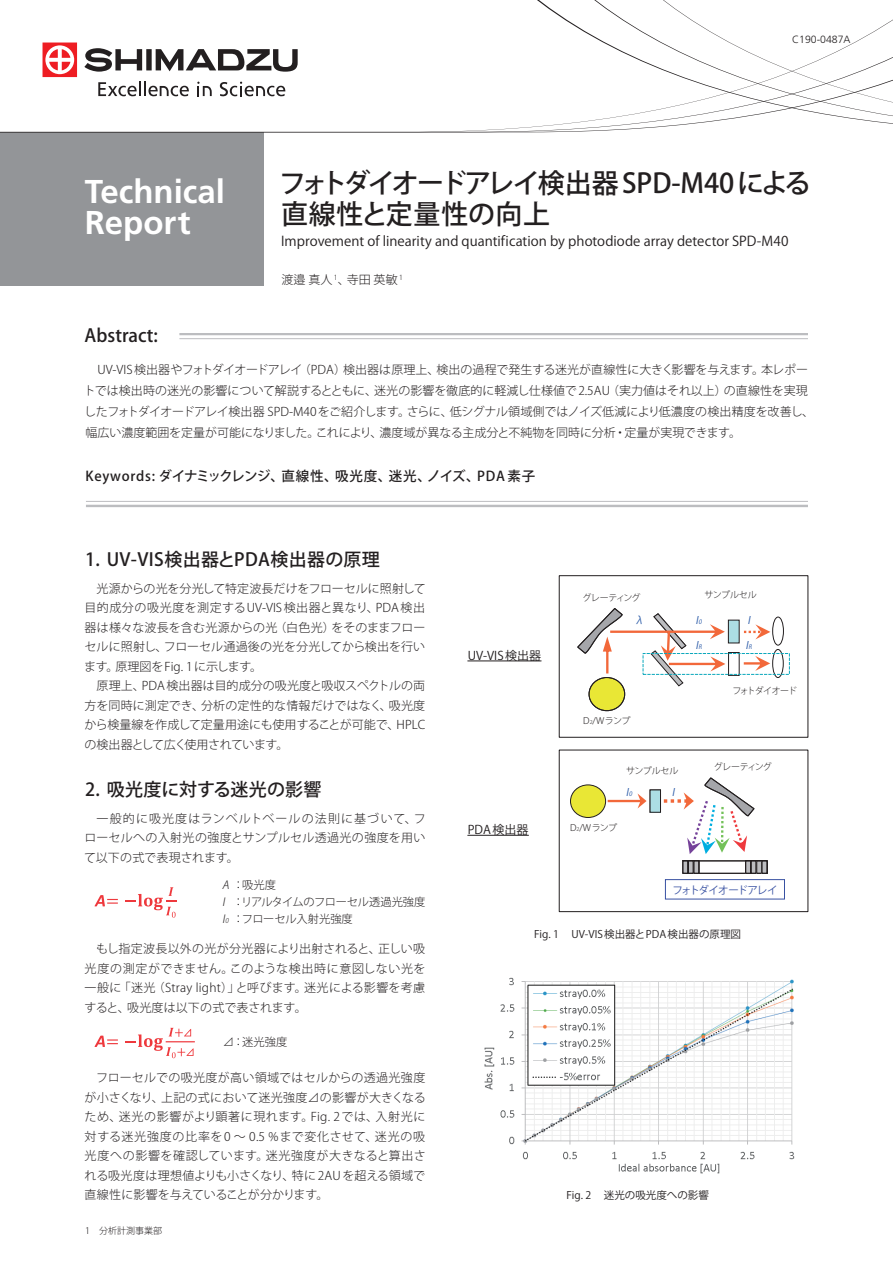
<style>
.page{position:relative;width:893px;height:1263px;background:#fff}
.page>*{position:absolute;margin:0;border:0;box-sizing:border-box;transform-origin:0 0}
.t1{font:700 33px/31.5px "Frutiger LT Std";color:#fff}
.t2{font:500 27px/31.5px "Koz Go Pro";letter-spacing:-.055em;color:#231f20}
.t3{font:500 18px "Koz Go Pr 6 N";letter-spacing:.02em;color:#231f20}
.t4{font:500 18px "Koz Go Pro";color:#231f20}
.t5{font:13.5px "Koz Go Pr 6 N";letter-spacing:.005em;color:#231f20}
.t6{font:500 13.5px "Koz Go Pr 6 N";letter-spacing:.055em;color:#231f20}
.t7{font:300 12px/19.5px "Koz Go Pr 6 N";color:#231f20;text-align:justify}
.t8{font:12px "Koz Go Pr 6 N";color:#231f20}
.t9{font:300 11.25px/17.2px "Koz Go Pr 6 N";letter-spacing:-.01em;color:#231f20}
.t10{font:10.5px "Koz Go Pr 6 N";color:#231f20}
.t11{font:10.5px "Koz Go Pr 6 N";color:#2657a6}
.t12{font:10.5px "Koz Go Pr 6 N";letter-spacing:-.09em;color:#3851a2}
.t13{font:300 10.5px "Frutiger LT Std";color:#231f20}
.t14{font:300 9px "Koz Go Pr 6 N";letter-spacing:-.05em;color:#231f20}
.t15{font:300 9px "Koz Go Pr 6 N";letter-spacing:-.09em;color:#231f20}
.t16{font:300 9px "Koz Go Pr 6 N";color:#231f20}
.t17{font:300 9px "Koz Go Pr 6 N";letter-spacing:-.12em;color:#231f20}
.s1{font-size:6.6px}
.s2{font-size:6.15px}
.s3{font-size:5.25px}
</style>
<div class="page">
<div style="left:0;top:132px;width:264px;height:153px;background:#939598"></div>
<svg style="left:0;top:42px;width:414px;height:90px"></svg>
<svg style="left:540px;top:0;width:353px;height:132px"></svg>
<hr style="left:179px;top:333px;width:629px;height:2px;background:#bcbdc0">
<hr style="left:179px;top:338px;width:629px;height:1px;background:#bcbdc0">
<hr style="left:86px;top:505px;width:722px;height:2px;background:#bcbdc0">
<hr style="left:86px;top:501px;width:722px;height:1px;background:#bcbdc0">
<svg style="left:43px;top:43px;width:34px;height:34px"></svg>
<svg style="left:84px;top:48px;width:58px;height:24px"></svg>
<div style="left:146px;top:49px;width:6px;height:21px;background:#231f20"></div>
<svg style="left:156px;top:49px;width:142px;height:23px"></svg>
<svg style="left:98px;top:81px;width:91px;height:15px"></svg>
<svg style="left:197px;top:82px;width:15px;height:14px"></svg>
<svg style="left:220px;top:82px;width:65px;height:14px"></svg>
<img style="left:484px;top:977px;width:311px;height:196px">
<svg style="left:95px;top:895px;width:23px;height:11px"></svg>
<svg style="left:125px;top:887px;width:51px;height:31px"></svg>
<svg style="left:95px;top:1035px;width:23px;height:12px"></svg>
<svg style="left:125px;top:1028px;width:70px;height:30px"></svg>
<div style="left:559px;top:575px;width:249px;height:162px;border:1px solid #231f20"></div>
<div style="left:772px;top:617px;width:12px;height:28px;border:1px solid #231f20;border-radius:50%"></div>
<div style="left:589px;top:677px;width:36px;height:34px;background:#e9e735;border-radius:50%"></div>
<div style="left:589px;top:677px;width:36px;height:34px;border:1px solid #231f20;border-radius:50%"></div>
<div style="left:728px;top:620px;width:11px;height:23px;background:#acdee4"></div>
<div style="left:728px;top:620px;width:11px;height:23px;border:1px solid #231f20"></div>
<svg style="left:744px;top:624px;width:26px;height:15px"></svg>
<svg style="left:577px;top:608px;width:148px;height:79px"></svg>
<div style="left:728px;top:652px;width:11px;height:24px;border:1px solid #231f20"></div>
<div style="left:772px;top:649px;width:12px;height:29px;border:1px solid #231f20;border-radius:50%"></div>
<svg style="left:744px;top:656px;width:26px;height:15px"></svg>
<div style="left:643px;top:653px;width:147px;height:22px;border:1px dashed #0ba8bc"></div>
<div style="left:559px;top:750px;width:249px;height:162px;border:1px solid #231f20"></div>
<div style="left:665px;top:879px;width:120px;height:20px;border:1px solid #3851a2"></div>
<div style="left:570px;top:785px;width:36px;height:32px;background:#e9e735;border-radius:50%"></div>
<div style="left:570px;top:785px;width:36px;height:33px;border:1px solid #231f20;border-radius:50%"></div>
<div style="left:650px;top:790px;width:10px;height:22px;background:#acdee4"></div>
<div style="left:650px;top:789px;width:11px;height:24px;border:1px solid #231f20"></div>
<div style="left:682px;top:860px;width:85px;height:14px;border:1px solid #231f20"></div>
<div style="left:683px;top:861px;width:5px;height:12px;background:#bcbdc0"></div>
<div style="left:682px;top:860px;width:6px;height:14px;border:1px solid #231f20"></div>
<div style="left:688px;top:861px;width:5px;height:12px;background:#bcbdc0"></div>
<div style="left:688px;top:860px;width:6px;height:14px;border:1px solid #231f20"></div>
<div style="left:694px;top:861px;width:5px;height:12px;background:#bcbdc0"></div>
<div style="left:693px;top:860px;width:6px;height:14px;border:1px solid #231f20"></div>
<hr style="left:757px;top:861px;width:4px;height:12px;background:#bcbdc0">
<div style="left:756px;top:860px;width:6px;height:14px;border:1px solid #231f20"></div>
<div style="left:762px;top:861px;width:5px;height:12px;background:#bcbdc0"></div>
<div style="left:761px;top:860px;width:6px;height:14px;border:1px solid #231f20"></div>
<div style="left:746px;top:861px;width:5px;height:12px;background:#bcbdc0"></div>
<div style="left:745px;top:860px;width:6px;height:14px;border:1px solid #231f20"></div>
<div style="left:751px;top:861px;width:5px;height:12px;background:#bcbdc0"></div>
<div style="left:751px;top:860px;width:5px;height:14px;border:1px solid #231f20"></div>
<svg style="left:608px;top:793px;width:39px;height:15px"></svg>
<svg style="left:664px;top:777px;width:91px;height:77px"></svg>
<hr style="left:468px;top:661px;width:73px;height:1px;background:#231f20">
<hr style="left:468px;top:835px;width:60px;height:1px;background:#231f20">
<h1 class="t1" style="left:85px;top:176px;width:142px">Technical<br>Report</h1>
<h3 class="t4" style="left:85px;top:324px;width:75px">Abstract:</h3>
<p class="t13" style="left:792px;top:33px;width:60px">C190-0487A</p>
<h2 class="t2" style="left:279px;top:169px;width:533px">フォトダイオードアレイ検出器 SPD-M40 による直線性と定量性の向上</h2>
<p class="t5" style="left:281px;top:234px;width:509px">Improvement of linearity and quantification by photodiode array detector SPD-M40</p>
<p class="t7" style="left:282px;top:270px;width:123px">渡邉 真人 <sup>1</sup>、寺田 英敏 <sup>1</sup></p>
<p class="t7" style="left:84px;top:359px;width:732px;line-height:21px;text-align:left;text-indent:14px">UV-VIS 検出器やフォトダイオードアレイ（PDA）検出器は原理上、検出の過程で発生する迷光が直線性に大きく影響を与えます。本レポートでは検出時の迷光の影響について解説するとともに、迷光の影響を徹底的に軽減し仕様値で 2.5AU（実力値はそれ以上）の直線性を実現したフォトダイオードアレイ検出器 SPD-M40をご紹介します。さらに、低シグナル領域側ではノイズ低減により低濃度の検出精度を改善し、幅広い濃度範囲を定量が可能になりました。これにより、濃度域が異なる主成分と不純物を同時に分析・定量が実現できます。</p>
<p class="t6" style="left:85px;top:468px;width:451px">Keywords: ダイナミックレンジ、直線性、吸光度、迷光、ノイズ、PDA 素子</p>
<h3 class="t3" style="left:85px;top:550px;width:296px">1. UV-VIS検出器とPDA検出器の原理</h3>
<p class="t7" style="left:84px;top:579px;width:343px;text-indent:12px">光源からの光を分光して特定波長だけをフローセルに照射して目的成分の吸光度を測定するUV-VIS検出器と異なり、PDA検出器は様々な波長を含む光源からの光（白色光）をそのままフローセルに照射し、フローセル通過後の光を分光してから検出を行います。原理図をFig. 1 に示します。</p>
<p class="t7" style="left:85px;top:676px;width:342px;text-indent:12px">原理上、PDA 検出器は目的成分の吸光度と吸収スペクトルの両方を同時に測定でき、分析の定性的な情報だけではなく、吸光度から検量線を作成して定量用途にも使用することが可能で、HPLCの検出器として広く使用されています。</p>
<h3 class="t3" style="left:85px;top:779px;width:238px">2. 吸光度に対する迷光の影響</h3>
<p class="t7" style="left:84px;top:809px;width:343px;text-indent:12px">一般的に吸光度はランベルトベールの法則に基づいて、フローセルへの入射光の強度とサンプルセル透過光の強度を用いて以下の式で表現されます。</p>
<p class="t9" style="left:223px;top:876px;width:204px">A ：吸光度<br>I ：リアルタイムのフローセル透過光強度<br>I<span class="s1">0</span> ：フローセル入射光強度</p>
<p class="t7" style="left:85px;top:939px;width:342px;text-indent:12px">もし指定波長以外の光が分光器により出射されると、正しい吸光度の測定ができません。このような検出時に意図しない光を一般に「迷光（Stray light）」と呼びます。迷光による影響を考慮すると、吸光度は以下の式で表されます。</p>
<p class="t9" style="left:223px;top:1033px;width:66px">⊿ ：迷光強度</p>
<p class="t7" style="left:85px;top:1068px;width:343px;text-indent:11px">フローセルでの吸光度が高い領域ではセルからの透過光強度が小さくなり、上記の式において迷光強度⊿の影響が大きくなるため、迷光の影響がより顕著に現れます。Fig. 2では、入射光に対する迷光強度の比率を0 ～ 0.5 %まで変化させて、迷光の吸光度への影響を確認しています。迷光強度が大きなると算出される吸光度は理想値よりも小さくなり、特に 2AU を超える領域で直線性に影響を与えていることが分かります。</p>
<p class="t16" style="left:85px;top:1225px;width:78px">1　分析計測事業部</p>
<p class="t8" style="left:468px;top:648px;width:75px">UV-VIS 検出器</p>
<p class="t8" style="left:468px;top:823px;width:62px">PDA 検出器</p>
<p class="t15" style="left:582px;top:593px;width:60px">グレーティング</p>
<p class="t14" style="left:704px;top:589px;width:54px">サンプルセル</p>
<p class="t11" style="left:634px;top:614px;width:12px">λ</p>
<p class="t11" style="left:748px;top:614px;width:4px">I</p>
<p class="t11" style="left:696px;top:614px;width:7px">I<span class="s2">0</span></p>
<p class="t11" style="left:696px;top:639px;width:7px">I<span class="s2">R</span></p>
<p class="t11" style="left:746px;top:639px;width:7px">I<span class="s2">R</span></p>
<p class="t14" style="left:583px;top:716px;width:49px">D<span class="s3">2</span>/Wランプ</p>
<p class="t14" style="left:626px;top:766px;width:54px">サンプルセル</p>
<p class="t11" style="left:626px;top:786px;width:7px">I<span class="s2">0</span></p>
<p class="t11" style="left:672px;top:786px;width:4px">I</p>
<p class="t14" style="left:570px;top:822px;width:49px">D<span class="s3">2</span>/Wランプ</p>
<p class="t17" style="left:732px;top:686px;width:66px">フォトダイオード</p>
<p class="t15" style="left:714px;top:761px;width:60px">グレーティング</p>
<p class="t12" style="left:672px;top:884px;width:107px">フォトダイオードアレイ</p>
<p class="t10" style="left:534px;top:928px;width:208px">Fig. 1 UV-VIS 検出器とPDA 検出器の原理図</p>
<p class="t10" style="left:566px;top:1189px;width:144px">Fig. 2 迷光の吸光度への影響</p>
</div>
